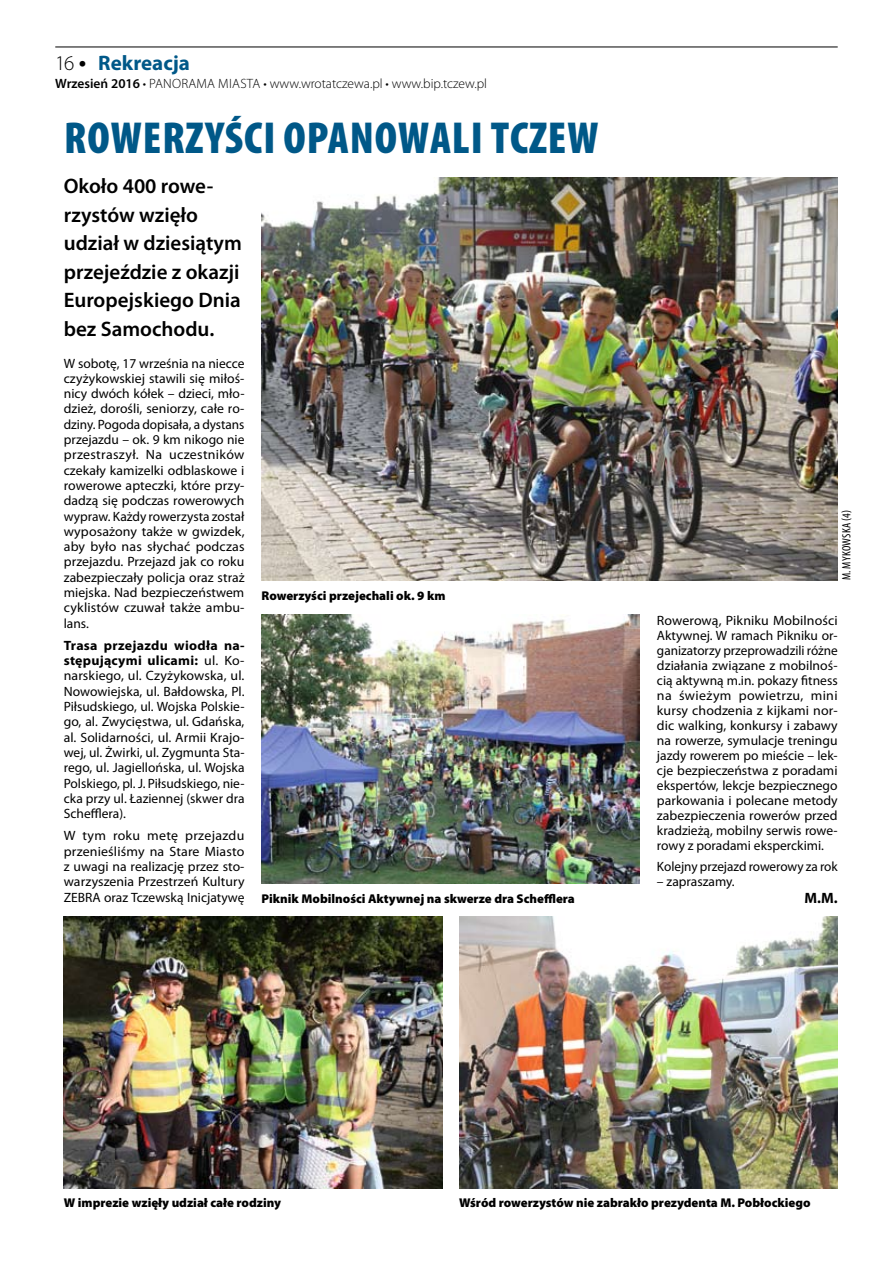
<style>
.page{position:relative;width:893px;height:1263px;background:#fff}
.page>*{position:absolute;margin:0;border:0;box-sizing:border-box;transform-origin:0 0}
.t1{font:900 condensed 45px "Myriad Pro";letter-spacing:.02em;color:#005888}
.t2{font:600 21px/28.5px "Myriad Pro";color:#000}
.t3{font:700 21px "Myriad Pro";color:#005888}
.t4{font:700 15px "Myriad Pro";color:#000}
.t5{font:13.5px/15.3px "Myriad Pro";color:#000;text-align:justify}
.t6{font:300 13.5px "Myriad Pro";letter-spacing:.015em;color:#000}
.t7{font:900 12.75px "Myriad Pro";color:#000}
.t8{font:condensed 12px "Myriad Pro";letter-spacing:.02em;color:#000}
.s1{font-weight:300;color:#000}
.s2{font-weight:600;font-size:24px;color:#000}
.s3{font-weight:600}
.s4{font-weight:700}
</style>
<div class="page">
<hr style="left:55px;top:47px;width:783px;height:1px;background:#000">
<img style="left:261px;top:177px;width:577px;height:403px">
<img style="left:261px;top:614px;width:379px;height:269px">
<img style="left:459px;top:916px;width:379px;height:272px">
<img style="left:64px;top:916px;width:378px;height:272px">
<h2 class="t3" style="left:55px;top:49px;width:136px"><span class="s1">16</span> <span class="s2">•</span> Rekreacja</h2>
<p class="t6" style="left:55px;top:75px;width:433px"><span class="s3">Wrzesień 2016</span> • Panorama Miasta • www.wrotatczewa.pl • www.bip.tczew.pl</p>
<h1 class="t1" style="left:64px;top:109px;width:48px">ROWERZ</h1>
<h1 class="t1" style="left:206px;top:109px;width:191px">YŚCI OPANOWALI</h1>
<h1 class="t1" style="left:491px;top:109px;width:42px">TCZEW</h1>
<h2 class="t2" style="left:64px;top:171px;width:180px">Około 400 rowe&shy;rzystów wzięło udział w dziesiątym przejeździe z okazji<br>Europejskiego Dnia bez Samochodu.</h2>
<p class="t5" style="left:64px;top:355px;width:182px">W sobotę, 17 września na niecce czyżykowskiej stawili się miłoś&shy;nicy dwóch kółek – dzieci, mło&shy;dzież, dorośli, seniorzy, całe ro&shy;dziny. Pogoda dopisała, a dystans przejazdu – ok. 9 km nikogo nie przestraszył. Na uczestników czekały kamizelki odblaskowe i rowerowe apteczki, które przy&shy;dadzą się podczas rowerowych wypraw. Każdy rowerzysta został wyposażony także w gwizdek, aby było nas słychać podczas przejazdu. Przejazd jak co roku zabezpieczały policja oraz straż miejska. Nad bezpieczeństwem cyklistów czuwał także ambu&shy;lans.</p>
<p class="t5" style="left:64px;top:637px;width:182px"><span class="s4">Trasa przejazdu wiodła na&shy;stępującymi ulicami:</span> ul. Ko&shy;narskiego, ul. Czyżykowska, ul.<br>Nowowiejska, ul. Bałdowska, Pl.<br>Piłsudskiego, ul. Wojska Polskie&shy;go, al. Zwycięstwa, ul. Gdańska, al. Solidarności, ul. Armii Krajo&shy;wej, ul. Żwirki, ul. Zygmunta Sta&shy;rego, ul. Jagiellońska, ul. Wojska Polskiego, pl. J. Piłsudskiego, nie&shy;cka przy ul. Łaziennej (skwer dra Schefflera).</p>
<p class="t5" style="left:64px;top:828px;width:182px">W tym roku metę przejazdu przenieśliśmy na Stare Miasto z uwagi na realizację przez sto&shy;warzyszenia Przestrzeń Kultury ZEBRA oraz Tczewską Inicjatywę</p>
<p class="t7" style="left:261px;top:587px;width:186px">Rowerzyści przejechali ok. 9 km</p>
<p class="t7" style="left:261px;top:890px;width:315px">Piknik Mobilności Aktywnej na skwerze dra Schefflera</p>
<p class="t8" style="left:839px;top:580px;width:72px;rotate:-90deg">M. Mykowska (4)</p>
<p class="t5" style="left:657px;top:612px;width:182px">Rowerową, Pikniku Mobilności Aktywnej. W ramach Pikniku or&shy;ganizatorzy przeprowadzili różne działania związane z mobilnoś&shy;cią aktywną m.in. pokazy fitness na świeżym powietrzu, mini kursy chodzenia z kijkami nor&shy;dic walking, konkursy i zabawy na rowerze, symulacje treningu jazdy rowerem po mieście – lek&shy;cje bezpieczeństwa z poradami ekspertów, lekcje bezpiecznego parkowania i polecane metody zabezpieczenia rowerów przed kradzieżą, mobilny serwis rowe&shy;rowy z poradami eksperckimi.</p>
<p class="t5" style="left:657px;top:859px;width:182px">Kolejny przejazd rowerowy za rok</p>
<p class="t5" style="left:657px;top:874px;width:79px">– zapraszamy.</p>
<p class="t4" style="left:804px;top:888px;width:35px">M.M.</p>
<p class="t7" style="left:64px;top:1194px;width:219px">W imprezie wzięły udział całe rodziny</p>
<p class="t7" style="left:459px;top:1194px;width:353px">Wśród rowerzystów nie zabrakło prezydenta M. Pobłockiego</p>
</div>
